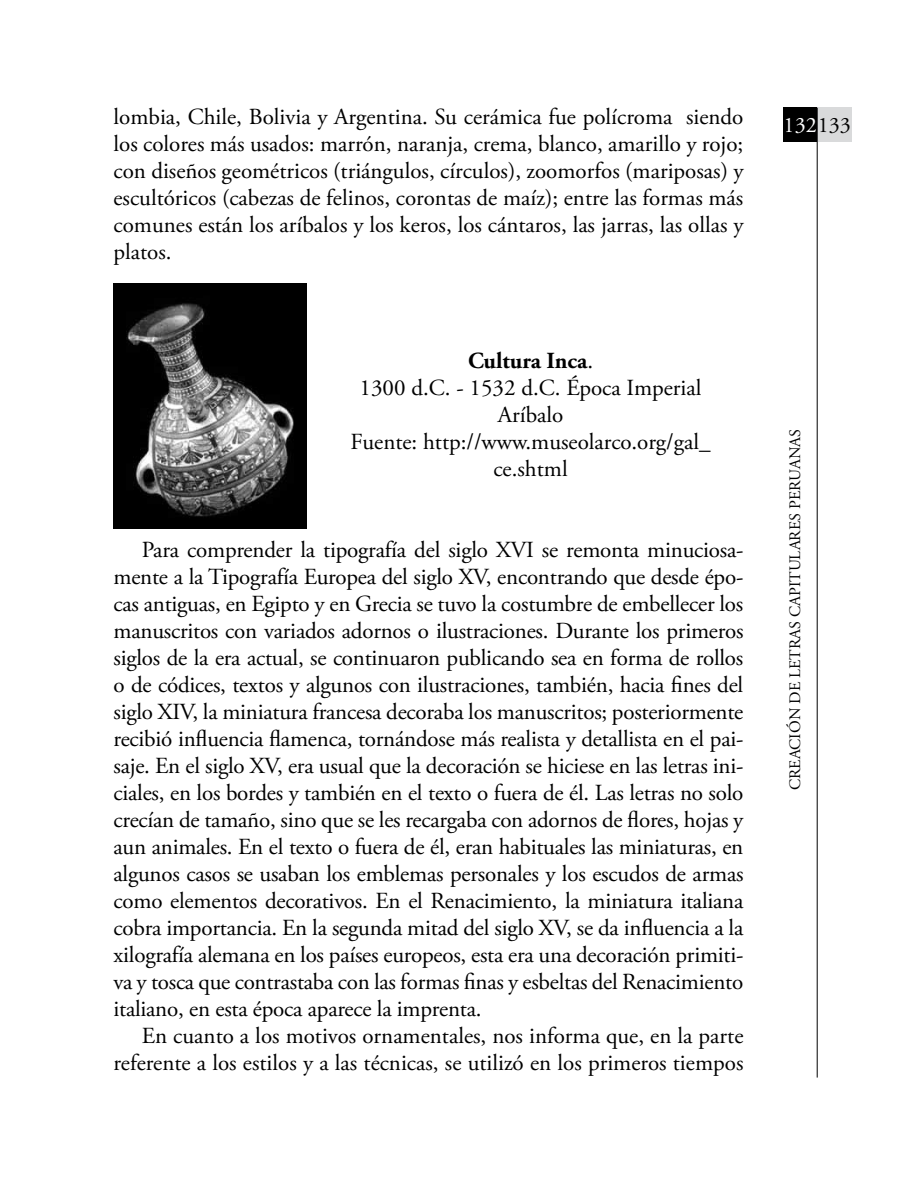
<style>
.page{position:relative;width:908px;height:1191px;background:#fff}
.page>*{position:absolute;margin:0;border:0;box-sizing:border-box;transform-origin:0 0}
.t1{font:23px/27px "Adobe Garamond Pro";color:#000;text-align:justify}
.t2{font:22px "Adobe Garamond Pro";color:#fff}
.t3{font:16px "Adobe Garamond Pro";color:#000}
.s1{font-weight:700}
.s2{color:#000}
</style>
<div class="page">
<div style="left:782px;top:108px;width:34px;height:34px;background:#000"></div>
<div style="left:816px;top:108px;width:34px;height:34px;background:#d9dadb"></div>
<hr style="left:816px;top:108px;width:1px;height:969px;background:#000">
<img style="left:113px;top:283px;width:193px;height:245px">
<p class="t1" style="left:113px;top:104px;width:631px">lombia, Chile, Bolivia y Argentina. Su cerámica fue polícroma siendo los colores más usados: marrón, naranja, crema, blanco, amarillo y rojo; con diseños geométricos (triángulos, círculos), zoomorfos (mariposas) y escultóricos (cabezas de felinos, corontas de maíz); entre las formas más comunes están los aríbalos y los keros, los cántaros, las jarras, las ollas y platos.</p>
<p class="t1" style="left:350px;top:347px;width:361px;text-align:center"><span class="s1">Cultura Inca</span>.<br>1300 d.C. - 1532 d.C. Época Imperial<br>Aríbalo<br>Fuente: http://www.museolarco.org/gal_ ce.shtml</p>
<p class="t1" style="left:113px;top:536px;width:631px;text-indent:28px">Para comprender la tipografía del siglo XVI se remonta minuciosa&shy;mente a la Tipografía Europea del siglo XV, encontrando que desde épo&shy;cas antiguas, en Egipto y en Grecia se tuvo la costumbre de embellecer los manuscritos con variados adornos o ilustraciones. Durante los primeros siglos de la era actual, se continuaron publicando sea en forma de rollos o de códices, textos y algunos con ilustraciones, también, hacia fines del siglo XIV, la miniatura francesa decoraba los manuscritos; posteriormente recibió influencia flamenca, tornándose más realista y detallista en el pai&shy;saje. En el siglo XV, era usual que la decoración se hiciese en las letras ini&shy;ciales, en los bordes y también en el texto o fuera de él. Las letras no solo crecían de tamaño, sino que se les recargaba con adornos de flores, hojas y aun animales. En el texto o fuera de él, eran habituales las miniaturas, en algunos casos se usaban los emblemas personales y los escudos de armas como elementos decorativos. En el Renacimiento, la miniatura italiana cobra importancia. En la segunda mitad del siglo XV, se da influencia a la xilografía alemana en los países europeos, esta era una decoración primiti&shy;va y tosca que contrastaba con las formas finas y esbeltas del Renacimiento italiano, en esta época aparece la imprenta.</p>
<p class="t1" style="left:113px;top:1022px;width:631px;text-align:right">En cuanto a los motivos ornamentales, nos informa que, en la parte referente a los estilos y a las técnicas, se utilizó en los primeros tiempos</p>
<p class="t2" style="left:783px;top:112px;width:69px">132<span class="s2">133</span></p>
<p class="t3" style="left:785px;top:790px;width:363px;rotate:-90deg">CREACIÓN DE LETRAS CAPITULARES PERUANAS</p>
</div>
